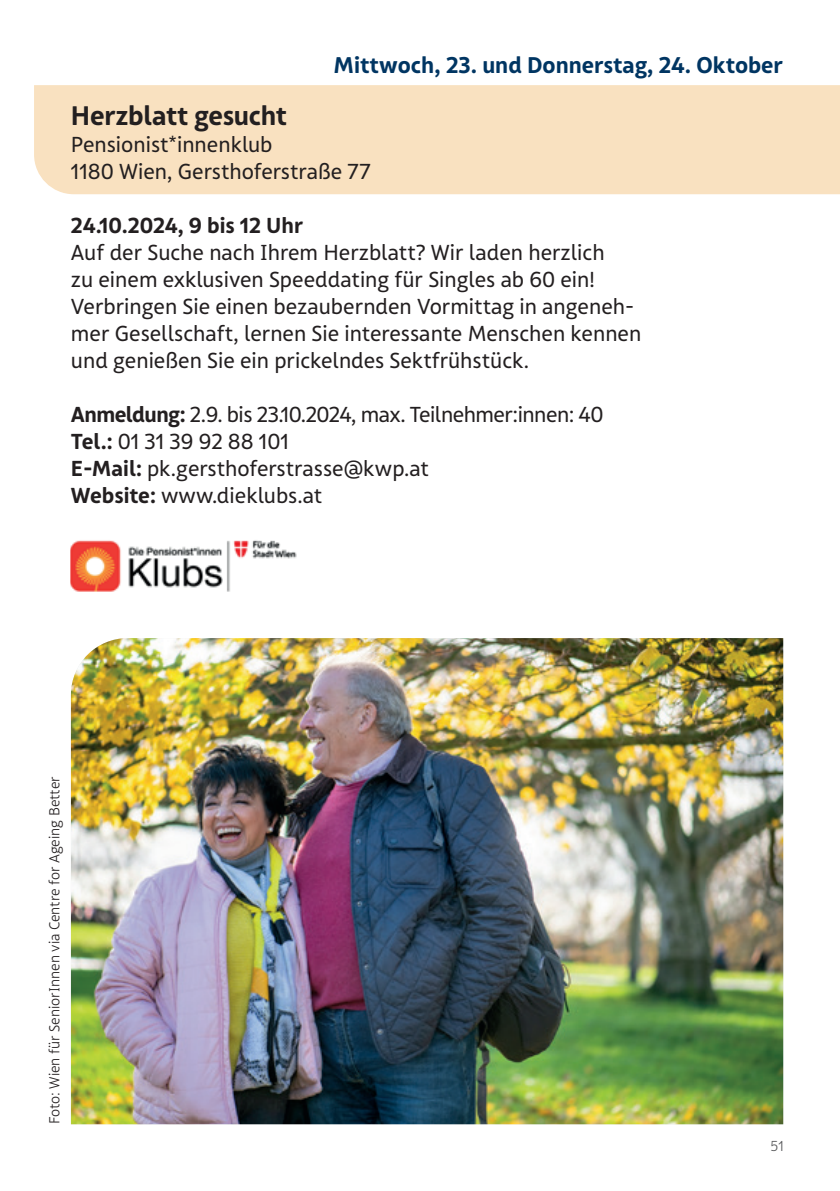
<style>
.page{position:relative;width:840px;height:1191px;background:#fff}
.page>*{position:absolute;margin:0;border:0;box-sizing:border-box;transform-origin:0 0}
.t1{font:700 26px "FSW Sans Pro";letter-spacing:-.01em;color:#231f20}
.t2{font:700 22px "FSW Sans Pro";color:#003562}
.t3{font:21px/27px "FSW Sans Pro";color:#231f20}
.t4{font:700 21px "FSW Sans Pro";color:#231f20}
.t5{font:300 14px "FSW Sans Pro";color:#231f20}
.t6{font:300 14px "FSW Sans Pro";color:#57585a}
.s1{font-weight:700}
</style>
<div class="page">
<div style="left:34px;top:85px;width:805px;height:109px;background:#f9e1c0"></div>
<img style="left:71px;top:540px;width:226px;height:52px">
<img style="left:71px;top:638px;width:711px;height:486px">
<p class="t2" style="left:333px;top:51px;width:451px">Mittwoch, 23. und Donnerstag, 24. Oktober</p>
<p class="t1" style="left:71px;top:99px;width:217px">Herzblatt gesucht</p>
<p class="t3" style="left:71px;top:131px;width:301px">Pensionist*innenklub<br>1180 Wien, Gersthoferstraße 77</p>
<p class="t4" style="left:71px;top:212px;width:233px">24.10.2024, 9 bis 12 Uhr</p>
<p class="t3" style="left:71px;top:239px;width:571px">Auf der Suche nach Ihrem Herzblatt? Wir laden herzlich<br>zu einem exklusiven Speeddating für Singles ab 60 ein!<br>Verbringen Sie einen bezaubernden Vormittag in angeneh&shy;mer Gesellschaft, lernen Sie interessante Menschen kennen und genießen Sie ein prickelndes Sektfrühstück.</p>
<p class="t3" style="left:71px;top:401px;width:533px"><span class="s1">Anmeldung:</span> 2.9. bis 23.10.2024, max. Teilnehmer:innen: 40<br><span class="s1">Tel.:</span> 01 31 39 92 88 101<br><span class="s1">E-Mail:</span> pk.gersthoferstrasse@kwp.at<br><span class="s1">Website:</span> www.dieklubs.at</p>
<p class="t5" style="left:46px;top:1124px;width:349px;rotate:-90deg">Foto: Wien für SeniorInnen via Centre for Ageing Better</p>
<p class="t6" style="left:770px;top:1138px;width:15px">51</p>
</div>
